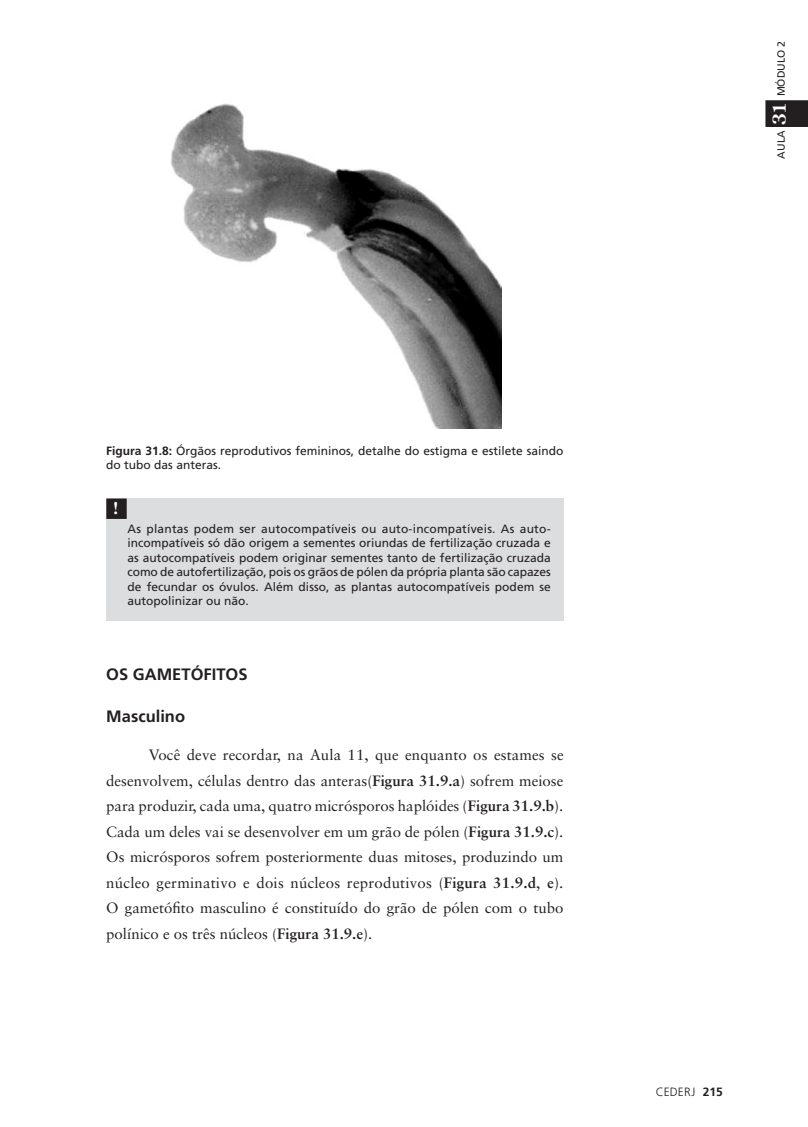
<style>
.page{position:relative;width:808px;height:1127px;background:#fff}
.page>*{position:absolute;margin:0;border:0;box-sizing:border-box;transform-origin:0 0}
.t1{font:700 18px "Century Old Style";color:#fff}
.t2{font:700 18px "Sabon";color:#fff}
.t3{font:700 16.5px "Frutiger";color:#231f20}
.t4{font:15px/25.5px "Sabon";color:#231f20;text-align:justify}
.t5{font:12px/14.4px "Frutiger";color:#231f20;text-align:justify}
.t6{font:300 12px "Frutiger";color:#231f20}
.t7{font:10.5px "Frutiger";color:#231f20}
.s1{font-weight:700}
</style>
<div class="page">
<div style="left:106px;top:498px;width:457px;height:123px;background:#dcdddf"></div>
<div style="left:107px;top:499px;width:19px;height:19px;background:#231f20"></div>
<div style="left:106px;top:498px;width:21px;height:21px;border:2px solid #231f20"></div>
<svg style="left:765px;top:100px;width:43px;height:27px"></svg>
<img style="left:171px;top:104px;width:331px;height:324px">
<p class="t7" style="left:775px;top:96px;width:57px;rotate:-90deg">MÓDULO 2</p>
<p class="t1" style="left:767px;top:125px;width:25px;rotate:-90deg">31</p>
<p class="t7" style="left:775px;top:158px;width:29px;rotate:-90deg">AULA</p>
<p class="t5" style="left:106px;top:443px;width:459px"><span class="s1">Figura 31.8:</span> Órgãos reprodutivos femininos, detalhe do estigma e estilete saindo do tubo das anteras.</p>
<p class="t2" style="left:113px;top:496px;width:7px">!</p>
<p class="t5" style="left:128px;top:522px;width:425px">As plantas podem ser autocompatíveis ou auto-incompatíveis. As auto&shy;incompatíveis só dão origem a sementes oriundas de fertilização cruzada e as autocompatíveis podem originar sementes tanto de fertilização cruzada como de autofertilização, pois os grãos de pólen da própria planta são capazes de fecundar os óvulos. Além disso, as plantas autocompatíveis podem se autopolinizar ou não.</p>
<p class="t3" style="left:106px;top:664px;width:143px">OS GAMETÓFITOS</p>
<p class="t3" style="left:106px;top:706px;width:80px">Masculino</p>
<p class="t4" style="left:106px;top:742px;width:459px;text-indent:43px">Você deve recordar, na Aula 11, que enquanto os estames se desenvolvem, células dentro das anteras(<span class="s1">Figura 31.9.a</span>) sofrem meiose para produzir, cada uma, quatro micrósporos haplóides (<span class="s1">Figura 31.9.b</span>).<br>Cada um deles vai se desenvolver em um grão de pólen (<span class="s1">Figura 31.9.c</span>).<br>Os micrósporos sofrem posteriormente duas mitoses, produzindo um núcleo germinativo e dois núcleos reprodutivos (<span class="s1">Figura 31.9.d</span>, <span class="s1">e</span>).<br>O gametófito masculino é constituído do grão de pólen com o tubo polínico e os três núcleos (<span class="s1">Figura 31.9.e</span>).</p>
<p class="t6" style="left:656px;top:1084px;width:69px">CEDERJ <span class="s1">215</span></p>
</div>
